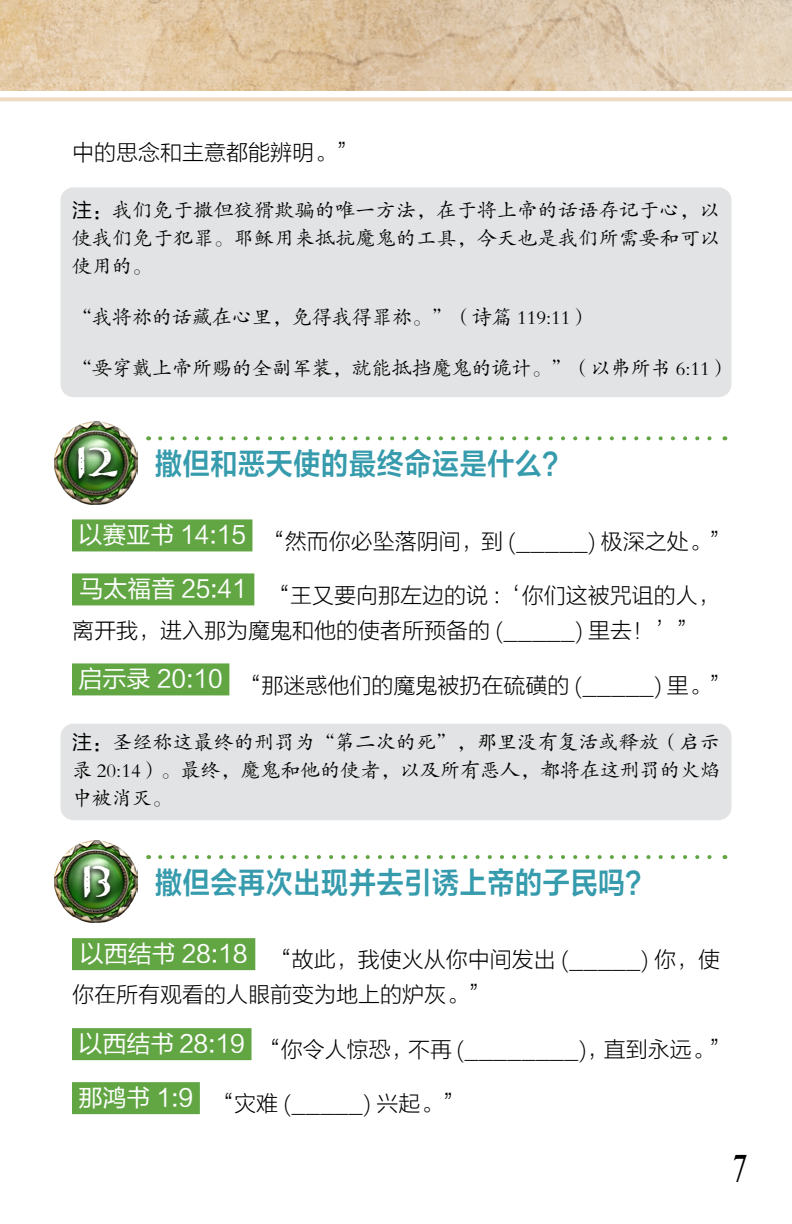
<style>
.page{position:relative;width:792px;height:1224px;background:#fff}
.page>*{position:absolute;margin:0;border:0;box-sizing:border-box;transform-origin:0 0}
.t1{font:700 50px "Carta Marina";color:#fff}
.t2{font:40px "Desire Pro";color:#000}
.t3{font:30px "FZLTZCHK GBK1 0";letter-spacing:.025em;color:#369bac;scale:.9 1}
.t4{font:22px/35px "FZLTKHK GBK1 0";color:#000}
.t5{font:20px/28px "FZKTK GBK1 0";color:#000;text-align:justify}
.s1{font-family:"FZLTHK GBK1 0"}
.s2{font-family:"Carta Marina";font-weight:700;font-size:50px;color:#fff}
</style>
<div class="page">
<img style="left:0;top:0;width:792px;height:91px">
<svg style="left:0;top:97px;width:792px;height:4px;background:#eedec8"></svg>
<div style="left:72px;top:519px;width:180px;height:32px;background:#62a644"></div>
<div style="left:72px;top:573px;width:182px;height:32px;background:#62a644"></div>
<div style="left:72px;top:663px;width:157px;height:32px;background:#62a644"></div>
<div style="left:72px;top:938px;width:183px;height:32px;background:#62a644"></div>
<div style="left:72px;top:1028px;width:180px;height:32px;background:#62a644"></div>
<div style="left:72px;top:1082px;width:128px;height:32px;background:#62a644"></div>
<img style="left:54px;top:422px;width:83px;height:82px">
<div style="left:72px;top:444px;width:50px;height:42px;background:#000;opacity:.75"></div>
<img style="left:54px;top:841px;width:83px;height:82px">
<div style="left:78px;top:863px;width:37px;height:42px;background:#000;opacity:.75"></div>
<svg style="left:160px;top:436px;width:552px;height:4px"></svg>
<svg style="left:160px;top:855px;width:552px;height:4px"></svg>
<div style="left:60px;top:187px;width:672px;height:210px;background:#e2e3e4;border-radius:13px"></div>
<div style="left:60px;top:724px;width:672px;height:96px;background:#e2e3e4;border-radius:13px"></div>
<p class="t4" style="left:72px;top:136px;width:287px">中的思念和主意都能辨明。”</p>
<p class="t5" style="left:72px;top:197px;width:650px"><span class="s1">注：</span>我们免于撒但狡猾欺骗的唯一方法，在于将上帝的话语存记于心，以使我们免于犯罪。耶稣用来抵抗魔鬼的工具，今天也是我们所需要和可以使用的。</p>
<p class="t5" style="left:72px;top:304px;width:520px">“我将祢的话藏在心里，免得我得罪祢。”（诗篇 119:11）</p>
<p class="t5" style="left:72px;top:354px;width:659px">“要穿戴上帝所赐的全副军装，就能抵挡魔鬼的诡计。”（以弗所书 6:11）</p>
<h3 class="t3" style="left:77px;top:447px;width:549px"><span class="s2">12</span> 撒但和恶天使的最终命运是什么？</h3>
<p class="t4" style="left:79px;top:524px;width:654px"><sup>以赛亚书</sup> <sup>14:15</sup> “然而你必坠落阴间，到 (_____) 极深之处。”</p>
<p class="t4" style="left:72px;top:578px;width:649px;text-indent:8px"><sup>马太福音</sup> <sup>25:41</sup> “王又要向那左边的说 :‘你们这被咒诅的人，离开我，进入那为魔鬼和他的使者所预备的 (_____) 里去！’”</p>
<p class="t4" style="left:79px;top:668px;width:654px"><sup>启示录</sup> <sup>20:10</sup> “那迷惑他们的魔鬼被扔在硫磺的 (_____) 里。”</p>
<p class="t5" style="left:72px;top:728px;width:649px"><span class="s1">注：</span>圣经称这最终的刑罚为“第二次的死”，那里没有复活或释放（启示录 20:14）。最终，魔鬼和他的使者，以及所有恶人，都将在这刑罚的火焰中被消灭。</p>
<h1 class="t1" style="left:82px;top:849px;width:32px">13</h1>
<h3 class="t3" style="left:155px;top:866px;width:554px">撒但会再次出现并去引诱上帝的子民吗？</h3>
<p class="t4" style="left:72px;top:943px;width:649px;text-indent:8px"><sup>以西结书</sup> <sup>28:18</sup> “故此，我使火从你中间发出 (_____) 你，使你在所有观看的人眼前变为地上的炉灰。”</p>
<p class="t4" style="left:79px;top:1033px;width:654px"><sup>以西结书</sup> <sup>28:19</sup> “你令人惊恐，不再 (________)，直到永远。”</p>
<p class="t4" style="left:79px;top:1087px;width:387px"><sup>那鸿书</sup> <sup>1:9</sup> “灾难 (_____) 兴起。”</p>
<h2 class="t2" style="left:734px;top:1145px;width:13px">7</h2>
</div>
